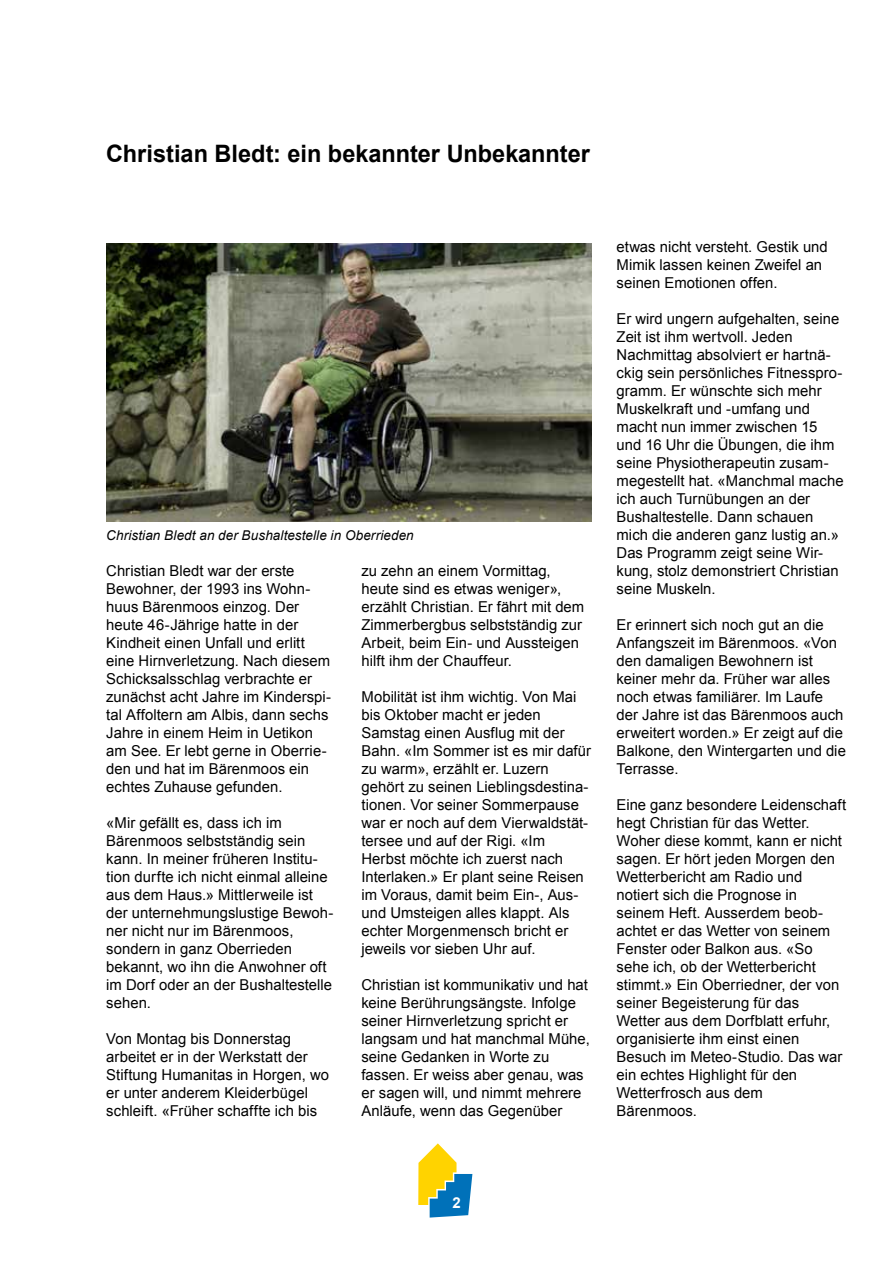
<style>
.page{position:relative;width:893px;height:1263px;background:#fff}
.page>*{position:absolute;margin:0;border:0;box-sizing:border-box;transform-origin:0 0}
.t1{font:700 24px "Arial";color:#000}
.t2{font:15px/18px "Arial";letter-spacing:.005em;color:#000}
.t3{font:700 15px "Arial";color:#fff}
.t4{font:italic 13.5px "Arial";letter-spacing:.005em;color:#000}
</style>
<div class="page">
<svg style="left:418px;top:1143px;width:54px;height:74px"></svg>
<img style="left:106px;top:243px;width:485px;height:279px">
<h1 class="t1" style="left:106px;top:140px;width:485px">Christian Bledt: ein bekannter Unbekannter</h1>
<p class="t4" style="left:106px;top:528px;width:309px">Christian Bledt an der Bushaltestelle in Oberrieden</p>
<p class="t2" style="left:106px;top:562px;width:226px">Christian Bledt war der erste<br>Bewohner, der 1993 ins Wohn&shy;huus Bärenmoos einzog. Der heute 46-Jährige hatte in der<br>Kindheit einen Unfall und erlitt eine Hirnverletzung. Nach diesem<br>Schicksalsschlag verbrachte er zunächst acht Jahre im Kinderspi&shy;tal Affoltern am Albis, dann sechs<br>Jahre in einem Heim in Uetikon am See. Er lebt gerne in Oberrie&shy;den und hat im Bärenmoos ein echtes Zuhause gefunden.</p>
<p class="t2" style="left:106px;top:814px;width:229px">«Mir gefällt es, dass ich im<br>Bärenmoos selbstständig sein kann. In meiner früheren Institu&shy;tion durfte ich nicht einmal alleine aus dem Haus.» Mittlerweile ist der unternehmungslustige Bewoh&shy;ner nicht nur im Bärenmoos, sondern in ganz Oberrieden bekannt, wo ihn die Anwohner oft im Dorf oder an der Bushaltestelle sehen.</p>
<p class="t2" style="left:106px;top:1030px;width:224px">Von Montag bis Donnerstag arbeitet er in der Werkstatt der<br>Stiftung Humanitas in Horgen, wo er unter anderem Kleiderbügel schleift. «Früher schaffte ich bis</p>
<p class="t2" style="left:361px;top:562px;width:224px">zu zehn an einem Vormittag, heute sind es etwas weniger», erzählt Christian. Er fährt mit dem<br>Zimmerbergbus selbstständig zur<br>Arbeit, beim Ein- und Aussteigen hilft ihm der Chauffeur.</p>
<p class="t2" style="left:361px;top:688px;width:231px">Mobilität ist ihm wichtig. Von Mai bis Oktober macht er jeden<br>Samstag einen Ausflug mit der<br>Bahn. «Im Sommer ist es mir dafür zu warm», erzählt er. Luzern gehört zu seinen Lieblingsdestina&shy;tionen. Vor seiner Sommerpause war er noch auf dem Vierwaldstät&shy;tersee und auf der Rigi. «Im<br>Herbst möchte ich zuerst nach<br>Interlaken.» Er plant seine Reisen im Voraus, damit beim Ein-, Aus&shy;und Umsteigen alles klappt. Als echter Morgenmensch bricht er jeweils vor sieben Uhr auf.</p>
<p class="t2" style="left:361px;top:976px;width:230px">Christian ist kommunikativ und hat keine Berührungsängste. Infolge seiner Hirnverletzung spricht er langsam und hat manchmal Mühe, seine Gedanken in Worte zu fassen. Er weiss aber genau, was er sagen will, und nimmt mehrere<br>Anläufe, wenn das Gegenüber</p>
<p class="t2" style="left:617px;top:238px;width:213px">etwas nicht versteht. Gestik und<br>Mimik lassen keinen Zweifel an seinen Emotionen offen.</p>
<p class="t2" style="left:617px;top:310px;width:229px">Er wird ungern aufgehalten, seine<br>Zeit ist ihm wertvoll. Jeden<br>Nachmittag absolviert er hartnä&shy;ckig sein persönliches Fitnesspro&shy;gramm. Er wünschte sich mehr<br>Muskelkraft und -umfang und macht nun immer zwischen 15 und 16 Uhr die Übungen, die ihm seine Physiotherapeutin zusam&shy;megestellt hat. «Manchmal mache ich auch Turnübungen an der<br>Bushaltestelle. Dann schauen mich die anderen ganz lustig an.»<br>Das Programm zeigt seine Wir&shy;kung, stolz demonstriert Christian seine Muskeln.</p>
<p class="t2" style="left:617px;top:616px;width:231px">Er erinnert sich noch gut an die<br>Anfangszeit im Bärenmoos. «Von den damaligen Bewohnern ist keiner mehr da. Früher war alles noch etwas familiärer. Im Laufe der Jahre ist das Bärenmoos auch erweitert worden.» Er zeigt auf die<br>Balkone, den Wintergarten und die<br>Terrasse.</p>
<p class="t2" style="left:617px;top:796px;width:231px">Eine ganz besondere Leidenschaft hegt Christian für das Wetter.<br>Woher diese kommt, kann er nicht sagen. Er hört jeden Morgen den<br>Wetterbericht am Radio und notiert sich die Prognose in seinem Heft. Ausserdem beob&shy;achtet er das Wetter von seinem<br>Fenster oder Balkon aus. «So sehe ich, ob der Wetterbericht stimmt.» Ein Oberriedner, der von seiner Begeisterung für das<br>Wetter aus dem Dorfblatt erfuhr, organisierte ihm einst einen<br>Besuch im Meteo-Studio. Das war ein echtes Highlight für den<br>Wetterfrosch aus dem<br>Bärenmoos.</p>
<p class="t3" style="left:453px;top:1194px;width:10px">2</p>
</div>
